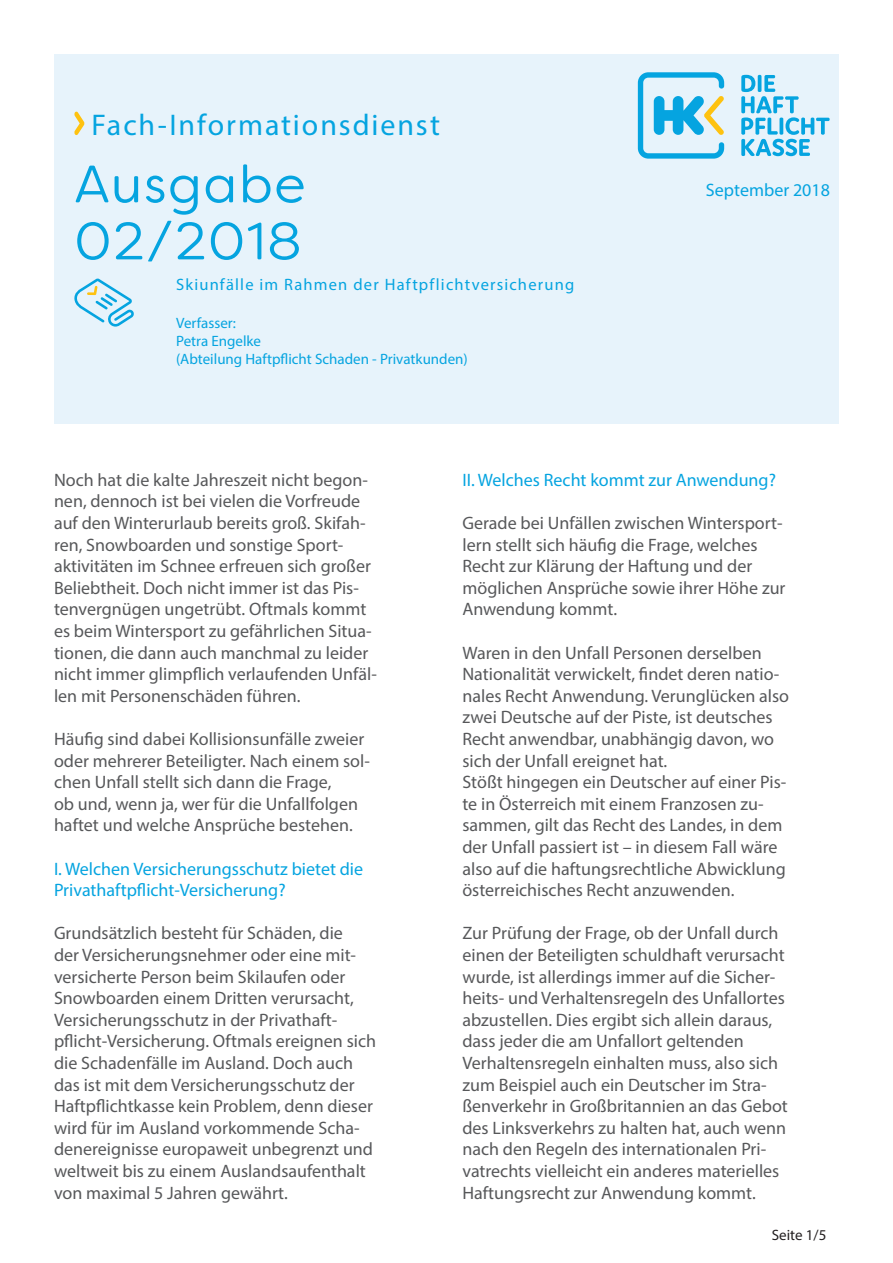
<style>
.page{position:relative;width:893px;height:1263px;background:#fff}
.page>*{position:absolute;margin:0;border:0;box-sizing:border-box;transform-origin:0 0}
.t1{font:52.5px/57px "Filson Soft";letter-spacing:.03em;color:#05a4e0}
.t2{font:30px "Myriad Pro";letter-spacing:.065em;color:#05a4e0}
.t3{font:18px/21.6px "Myriad Pro";color:#57585a}
.t4{font:18px/21.6px "Myriad Pro";color:#05a4e0}
.t5{font:16.5px "Myriad Pro";letter-spacing:.07em;color:#05a4e0}
.t6{font:15px/18px "Myriad Pro";color:#05a4e0}
.t7{font:15px "Myriad Pro";color:#231f20}
</style>
<div class="page">
<div style="left:54px;top:54px;width:785px;height:370px;background:#e7f3fb"></div>
<div style="left:169px;top:271px;width:411px;height:103px;background:#e7f3fb"></div>
<svg style="left:741px;top:75px;width:89px;height:81px"></svg>
<svg style="left:638px;top:72px;width:86px;height:87px"></svg>
<svg style="left:74px;top:111px;width:11px;height:24px"></svg>
<svg style="left:74px;top:279px;width:60px;height:48px"></svg>
<h2 class="t2" style="left:92px;top:106px;width:350px">Fach-Informationsdienst</h2>
<h1 class="t1" style="left:74px;top:155px;width:233px">Ausgabe<br>02/2018</h1>
<p class="t5" style="left:176px;top:274px;width:400px">Skiunfälle im Rahmen der Haftpflichtversicherung</p>
<p class="t6" style="left:176px;top:314px;width:293px">Verfasser:<br>Petra Engelke<br>(Abteilung Haftpflicht Schaden - Privatkunden)</p>
<p class="t4" style="left:706px;top:179px;width:126px">September 2018</p>
<p class="t3" style="left:54px;top:469px;width:324px">Noch hat die kalte Jahreszeit nicht begon&shy;nen, dennoch ist bei vielen die Vorfreude auf den Winterurlaub bereits groß. Skifah&shy;ren, Snowboarden und sonstige Sport&shy;aktivitäten im Schnee erfreuen sich großer Beliebtheit. Doch nicht immer ist das Pis&shy;tenvergnügen ungetrübt. Oftmals kommt es beim Wintersport zu gefährlichen Situa&shy;tionen, die dann auch manchmal zu leider nicht immer glimpflich verlaufenden Unfäl&shy;len mit Personenschäden führen.</p>
<p class="t3" style="left:54px;top:728px;width:317px">Häufig sind dabei Kollisionsunfälle zweier oder mehrerer Beteiligter. Nach einem sol&shy;chen Unfall stellt sich dann die Frage,<br>ob und, wenn ja, wer für die Unfallfolgen haftet und welche Ansprüche bestehen.</p>
<p class="t4" style="left:54px;top:857px;width:311px">I. Welchen Versicherungsschutz bietet die<br>Privathaftpflicht-Versicherung?</p>
<p class="t3" style="left:54px;top:922px;width:324px">Grundsätzlich besteht für Schäden, die<br>der Versicherungsnehmer oder eine mit&shy;versicherte Person beim Skilaufen oder Snowboarden einem Dritten verursacht, Versicherungsschutz in der Privathaft&shy;pflicht-Versicherung. Oftmals ereignen sich die Schadenfälle im Ausland. Doch auch das ist mit dem Versicherungsschutz der Haftpflichtkasse kein Problem, denn dieser wird für im Ausland vorkommende Scha&shy;denereignisse europaweit unbegrenzt und weltweit bis zu einem Auslandsaufenthalt von maximal 5 Jahren gewährt.</p>
<p class="t4" style="left:462px;top:469px;width:315px">II. Welches Recht kommt zur Anwendung?</p>
<p class="t3" style="left:462px;top:512px;width:325px">Gerade bei Unfällen zwischen Wintersport&shy;lern stellt sich häufig die Frage, welches Recht zur Klärung der Haftung und der möglichen Ansprüche sowie ihrer Höhe zur Anwendung kommt.</p>
<p class="t3" style="left:462px;top:641px;width:328px">Waren in den Unfall Personen derselben Nationalität verwickelt, findet deren natio&shy;nales Recht Anwendung. Verunglücken also zwei Deutsche auf der Piste, ist deutsches Recht anwendbar, unabhängig davon, wo sich der Unfall ereignet hat.<br>Stößt hingegen ein Deutscher auf einer Pis&shy;te in Österreich mit einem Franzosen zu&shy;sammen, gilt das Recht des Landes, in dem der Unfall passiert ist – in diesem Fall wäre also auf die haftungsrechtliche Abwicklung österreichisches Recht anzuwenden.</p>
<p class="t3" style="left:462px;top:922px;width:327px">Zur Prüfung der Frage, ob der Unfall durch einen der Beteiligten schuldhaft verursacht wurde, ist allerdings immer auf die Sicher&shy;heits- und Verhaltensregeln des Unfallortes abzustellen. Dies ergibt sich allein daraus, dass jeder die am Unfallort geltenden Verhaltensregeln einhalten muss, also sich zum Beispiel auch ein Deutscher im Stra&shy;ßenverkehr in Großbritannien an das Gebot des Linksverkehrs zu halten hat, auch wenn nach den Regeln des internationalen Pri&shy;vatrechts vielleicht ein anderes materielles Haftungsrecht zur Anwendung kommt.</p>
<p class="t7" style="left:772px;top:1225px;width:56px">Seite 1/5</p>
</div>
